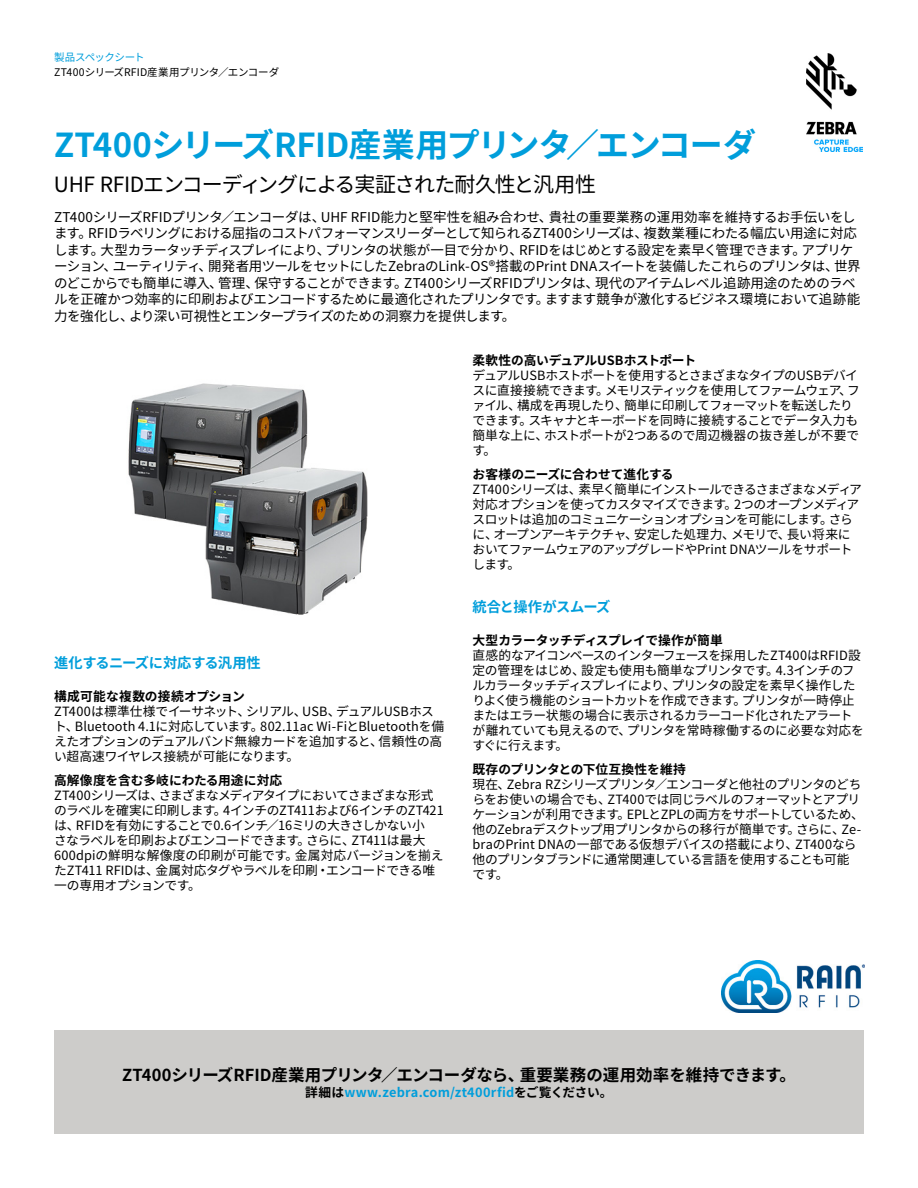
<style>
.page{position:relative;width:918px;height:1188px;background:#fff}
.page>*{position:absolute;margin:0;border:0;box-sizing:border-box;transform-origin:0 0}
.t1{font:700 33px "Noto Sans CJ Kjp";letter-spacing:-.02em;color:#009edb}
.t2{font:21px "Noto Sans CJ Kjp";letter-spacing:-.05em;color:#000}
.t3{font:700 16.5px "Noto Sans CJ Kjp";letter-spacing:-.005em;color:#000}
.t4{font:700 14.25px "Noto Sans CJ Kjp";letter-spacing:-.025em;color:#009edb}
.t5{font:13.5px/16.5px "Noto Sans CJ Kjp";letter-spacing:-.03em;color:#000}
.t6{font:12.75px/15px "Noto Sans CJ Kjp";letter-spacing:-.04em;color:#000}
.t7{font:12.75px/15px "Noto Sans CJ Kjp";letter-spacing:-.06em;color:#000}
.t8{font:12.75px/15px "Noto Sans CJ Kjp";letter-spacing:-.015em;color:#000}
.t9{font:700 12.75px "Noto Sans CJ Kjp";letter-spacing:-.005em;color:#000}
.t10{font:700 12.75px "Noto Sans CJ Kjp";letter-spacing:.015em;color:#009edb}
.t11{font:700 12.75px "Noto Sans CJ Kjp";letter-spacing:.015em;color:#000}
.t12{font:10.5px "Noto Sans CJ Kjp";color:#000}
.t13{font:10.5px "Noto Sans CJ Kjp";letter-spacing:-.055em;color:#009edb}
.s1{color:#000}
</style>
<div class="page">
<img style="left:806px;top:54px;width:56px;height:97px">
<div style="left:54px;top:1031px;width:810px;height:103px;background:#cdccca"></div>
<img style="left:721px;top:961px;width:143px;height:52px">
<img style="left:128px;top:383px;width:240px;height:232px">
<p class="t13" style="left:54px;top:52px;width:92px">製品スペックシート</p>
<p class="t12" style="left:54px;top:66px;width:227px">ZT400シリーズRFID産業用プリンタ／エンコーダ</p>
<h1 class="t1" style="left:54px;top:127px;width:704px">ZT400シリーズRFID産業用プリンタ／エンコーダ</h1>
<h2 class="t2" style="left:54px;top:172px;width:544px">UHF RFIDエンコーディングによる実証された耐久性と汎用性</h2>
<p class="t5" style="left:54px;top:209px;width:808px">ZT400シリーズRFIDプリンタ／エンコーダは、UHF RFID能力と堅牢性を組み合わせ、貴社の重要業務の運用効率を維持するお手伝いをします。RFIDラベリングにおける屈指のコストパフォーマンスリーダーとして知られるZT400シリーズは、複数業種にわたる幅広い用途に対応します。大型カラータッチディスプレイにより、プリンタの状態が一目で分かり、RFIDをはじめとする設定を素早く管理できます。アプリケーション、ユーティリティ、開発者用ツールをセットにしたZebraのLink-OS®搭載のPrint DNAスイートを装備したこれらのプリンタは、世界のどこからでも簡単に導入、管理、保守することができます。ZT400シリーズRFIDプリンタは、現代のアイテムレベル追跡用途のためのラベルを正確かつ効率的に印刷およびエンコードするために最適化されたプリンタです。ますます競争が激化するビジネス環境において追跡能力を強化し、より深い可視性とエンタープライズのための洞察力を提供します。</p>
<p class="t4" style="left:54px;top:655px;width:208px">進化するニーズに対応する汎用性</p>
<p class="t11" style="left:54px;top:689px;width:192px">構成可能な複数の接続オプション</p>
<p class="t8" style="left:54px;top:704px;width:392px">ZT400は標準仕様でイーサネット、シリアル、USB、デュアルUSBホスト、Bluetooth 4.1に対応しています。802.11ac Wi-FiとBluetoothを備えたオプションのデュアルバンド無線カードを追加すると、信頼性の高い超高速ワイヤレス接続が可能になります。</p>
<p class="t9" style="left:54px;top:773px;width:230px">高解像度を含む多岐にわたる用途に対応</p>
<p class="t6" style="left:54px;top:788px;width:391px">ZT400シリーズは、さまざまなメディアタイプにおいてさまざまな形式のラベルを確実に印刷します。4インチのZT411および6インチのZT421は、RFIDを有効にすることで0.6インチ／16ミリの大きさしかない小<br>さなラベルを印刷およびエンコードできます。さらに、ZT411は最大600dpiの鮮明な解像度の印刷が可能です。金属対応バージョンを揃えたZT411 RFIDは、金属対応タグやラベルを印刷・エンコードできる唯一の専用オプションです。</p>
<p class="t9" style="left:472px;top:353px;width:225px">柔軟性の高いデュアルUSBホストポート</p>
<p class="t6" style="left:472px;top:368px;width:389px">デュアルUSBホストポートを使用するとさまざまなタイプのUSBデバイスに直接接続できます。メモリスティックを使用してファームウェア、ファイル、構成を再現したり、簡単に印刷してフォーマットを転送したりできます。スキャナとキーボードを同時に接続することでデータ入力も簡単な上に、ホストポートが2つあるので周辺機器の抜き差しが不要です。</p>
<p class="t9" style="left:472px;top:467px;width:203px">お客様のニーズに合わせて進化する</p>
<p class="t7" style="left:472px;top:482px;width:391px">ZT400シリーズは、素早く簡単にインストールできるさまざまなメディア対応オプションを使ってカスタマイズできます。2つのオープンメディアスロットは追加のコミュニケーションオプションを可能にします。さらに、オープンアーキテクチャ、安定した処理力、メモリで、長い将来においてファームウェアのアップグレードやPrint DNAツールをサポートします。</p>
<p class="t4" style="left:472px;top:599px;width:140px">統合と操作がスムーズ</p>
<p class="t9" style="left:472px;top:633px;width:252px">大型カラータッチディスプレイで操作が簡単</p>
<p class="t6" style="left:472px;top:648px;width:393px">直感的なアイコンベースのインターフェースを採用したZT400はRFID設定の管理をはじめ、設定も使用も簡単なプリンタです。4.3インチのフルカラータッチディスプレイにより、プリンタの設定を素早く操作したりよく使う機能のショートカットを作成できます。プリンタが一時停止またはエラー状態の場合に表示されるカラーコード化されたアラートが離れていても見えるので、プリンタを常時稼働するのに必要な対応をすぐに行えます。</p>
<p class="t9" style="left:472px;top:762px;width:215px">既存のプリンタとの下位互換性を維持</p>
<p class="t6" style="left:472px;top:777px;width:393px">現在、Zebra RZシリーズプリンタ／エンコーダと他社のプリンタのどちらをお使いの場合でも、ZT400では同じラベルのフォーマットとアプリケーションが利用できます。EPLとZPLの両方をサポートしているため、他のZebraデスクトップ用プリンタからの移行が簡単です。さらに、Ze&shy;braのPrint DNAの一部である仮想デバイスの搭載により、ZT400なら他のプリンタブランドに通常関連している言語を使用することも可能です。</p>
<p class="t3" style="left:122px;top:1066px;width:675px">ZT400シリーズRFID産業用プリンタ／エンコーダなら、重要業務の運用効率を維持できます。</p>
<p class="t10" style="left:305px;top:1085px;width:309px"><span class="s1">詳細は</span>www.zebra.com/zt400rfid<span class="s1">をご覧ください。</span></p>
</div>
